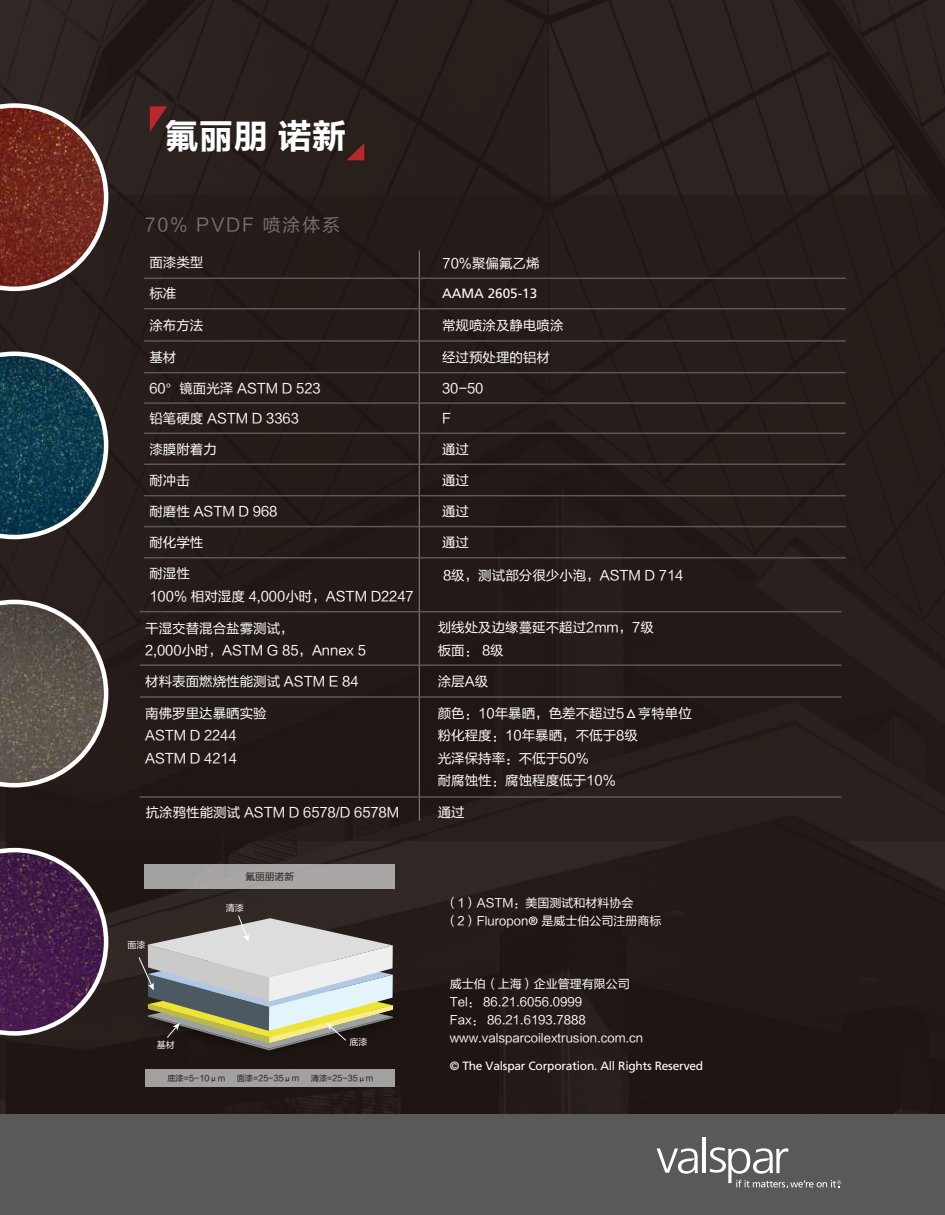
<style>
.page{position:relative;width:945px;height:1215px;background:#221815}
.page>*{position:absolute;margin:0;border:0;box-sizing:border-box;transform-origin:0 0}
.t1{font:34.5px "FZLTCHK GBK1 0";color:#fff}
.t2{font:18px "FZLTHK GBK1 0";letter-spacing:.1em;color:#727171}
.t3{font:13.5px/22.5px "FZLTHK GBK1 0";color:#fff}
.t4{font:13.5px "Frutiger LT Std";color:#fff}
.t5{font:12px/18px "FZLTHK GBK1 0";color:#fff}
.t6{font:12px "Frutiger LT Std";letter-spacing:-.02em;color:#fff}
.t7{font:9.75px "FZLTHK GBK1 0";color:#221815}
.t8{font:9px "FZLTHK GBK1 0";color:#fff}
.t9{font:8.25px "FZLTHK GBK1 0";color:#221815}
.s1{font-family:"Frutiger LT Std"}
</style>
<div class="page">
<div style="left:0;top:1114px;width:945px;height:101px;background:#5a5858"></div>
<hr style="left:419px;top:251px;width:1px;height:569px;background:#89898a">
<hr style="left:144px;top:277px;width:701px;height:2px;background:#5a5858">
<hr style="left:144px;top:340px;width:701px;height:2px;background:#5a5858">
<hr style="left:144px;top:308px;width:701px;height:1px;background:#5a5858">
<hr style="left:144px;top:372px;width:701px;height:1px;background:#5a5858">
<hr style="left:144px;top:402px;width:701px;height:2px;background:#5a5858">
<hr style="left:144px;top:463px;width:701px;height:2px;background:#5a5858">
<hr style="left:144px;top:432px;width:701px;height:2px;background:#5a5858">
<hr style="left:144px;top:495px;width:701px;height:1px;background:#5a5858">
<hr style="left:144px;top:557px;width:701px;height:1px;background:#5a5858">
<hr style="left:144px;top:526px;width:701px;height:1px;background:#5a5858">
<hr style="left:140px;top:696px;width:701px;height:2px;background:#5a5858">
<hr style="left:140px;top:664px;width:701px;height:2px;background:#5a5858">
<hr style="left:140px;top:611px;width:701px;height:1px;background:#5a5858">
<hr style="left:140px;top:796px;width:701px;height:2px;background:#5a5858">
<div style="left:144px;top:864px;width:251px;height:25px;background:#a8a6a5"></div>
<div style="left:146px;top:1069px;width:249px;height:17px;background:#a3a0a0"></div>
<svg style="left:138px;top:915px;width:255px;height:135px"></svg>
<svg style="left:0;top:103px;width:108px;height:188px"></svg>
<svg style="left:0;top:351px;width:108px;height:188px"></svg>
<svg style="left:0;top:600px;width:108px;height:187px"></svg>
<svg style="left:0;top:848px;width:108px;height:187px"></svg>
<hr style="left:702px;top:1137px;width:3px;height:36px;background:#fff">
<svg style="left:656px;top:1148px;width:42px;height:26px"></svg>
<svg style="left:710px;top:1147px;width:131px;height:41px"></svg>
<svg style="left:150px;top:106px;width:17px;height:26px"></svg>
<svg style="left:347px;top:143px;width:17px;height:17px"></svg>
<h1 class="t1" style="left:164px;top:117px;width:183px">氟丽朋 诺新</h1>
<h2 class="t2" style="left:145px;top:215px;width:197px">70% PVDF 喷涂体系</h2>
<p class="t3" style="left:149px;top:251px;width:56px">面漆类型</p>
<p class="t3" style="left:443px;top:253px;width:98px">70%聚偏氟乙烯</p>
<p class="t3" style="left:149px;top:282px;width:28px">标准</p>
<p class="t3" style="left:149px;top:314px;width:56px">涂布方法</p>
<p class="t3" style="left:149px;top:346px;width:28px">基材</p>
<p class="t3" style="left:149px;top:377px;width:173px">60°镜面光泽 ASTM D 523</p>
<p class="t3" style="left:149px;top:407px;width:151px">铅笔硬度 ASTM D 3363</p>
<p class="t3" style="left:149px;top:438px;width:69px">漆膜附着力</p>
<p class="t3" style="left:149px;top:469px;width:42px">耐冲击</p>
<p class="t3" style="left:149px;top:501px;width:130px">耐磨性 ASTM D 968</p>
<p class="t3" style="left:149px;top:531px;width:56px">耐化学性</p>
<p class="t3" style="left:149px;top:563px;width:266px">耐湿性<br>100% 相对湿度 4,000小时，ASTM D2247</p>
<p class="t3" style="left:145px;top:617px;width:222px">干湿交替混合盐雾测试，<br>2,000小时，ASTM G 85，Annex 5</p>
<p class="t3" style="left:145px;top:670px;width:215px">材料表面燃烧性能测试 ASTM E 84</p>
<p class="t3" style="left:145px;top:702px;width:123px">南佛罗里达暴晒实验<br>ASTM D 2244<br>ASTM D 4214</p>
<p class="t4" style="left:442px;top:285px;width:97px">AAMA 2605-13</p>
<p class="t3" style="left:442px;top:314px;width:123px">常规喷涂及静电喷涂</p>
<p class="t3" style="left:442px;top:346px;width:109px">经过预处理的铝材</p>
<p class="t3" style="left:442px;top:377px;width:43px">30-50</p>
<p class="t3" style="left:442px;top:407px;width:11px">F</p>
<p class="t3" style="left:442px;top:438px;width:28px">通过</p>
<p class="t3" style="left:442px;top:469px;width:28px">通过</p>
<p class="t3" style="left:442px;top:501px;width:28px">通过</p>
<p class="t3" style="left:442px;top:531px;width:28px">通过</p>
<p class="t3" style="left:443px;top:564px;width:242px">8级，测试部分很少小泡，ASTM D 714</p>
<p class="t3" style="left:438px;top:617px;width:218px">划线处及边缘蔓延不超过2mm，7级板面： 8级</p>
<p class="t3" style="left:438px;top:670px;width:52px">涂层A级</p>
<p class="t3" style="left:438px;top:702px;width:256px">颜色：10年暴晒，色差不超过5Δ亨特单位粉化程度：10年暴晒，不低于8级<br>光泽保持率：不低于50%<br>耐腐蚀性：腐蚀程度低于10%</p>
<p class="t3" style="left:146px;top:801px;width:255px">抗涂鸦性能测试 ASTM D 6578/D 6578M</p>
<p class="t7" style="left:245px;top:872px;width:50px">氟丽朋诺新</p>
<p class="t8" style="left:127px;top:940px;width:19px">面漆</p>
<p class="t8" style="left:226px;top:902px;width:19px">清漆</p>
<p class="t8" style="left:157px;top:1040px;width:19px">基材</p>
<p class="t8" style="left:349px;top:1037px;width:19px">底漆</p>
<p class="t9" style="left:167px;top:1073px;width:59px">底漆=5-10μm</p>
<p class="t9" style="left:237px;top:1073px;width:64px">面漆=25-35μm</p>
<p class="t9" style="left:311px;top:1073px;width:64px">清漆=25-35μm</p>
<p class="t3" style="left:438px;top:801px;width:28px">通过</p>
<p class="t5" style="left:446px;top:894px;width:217px">（1）ASTM：美国测试和材料协会<br>（2）Fluropon<span class="s1">®</span> 是威士伯公司注册商标</p>
<p class="t5" style="left:450px;top:975px;width:195px">威士伯（上海）企业管理有限公司<br>Tel： 86.21.6056.0999<br>Fax： 86.21.6193.7888 www.valsparcoilextrusion.com.cn</p>
<p class="t6" style="left:450px;top:1058px;width:255px">© The Valspar Corporation. All Rights Reserved</p>
</div>
